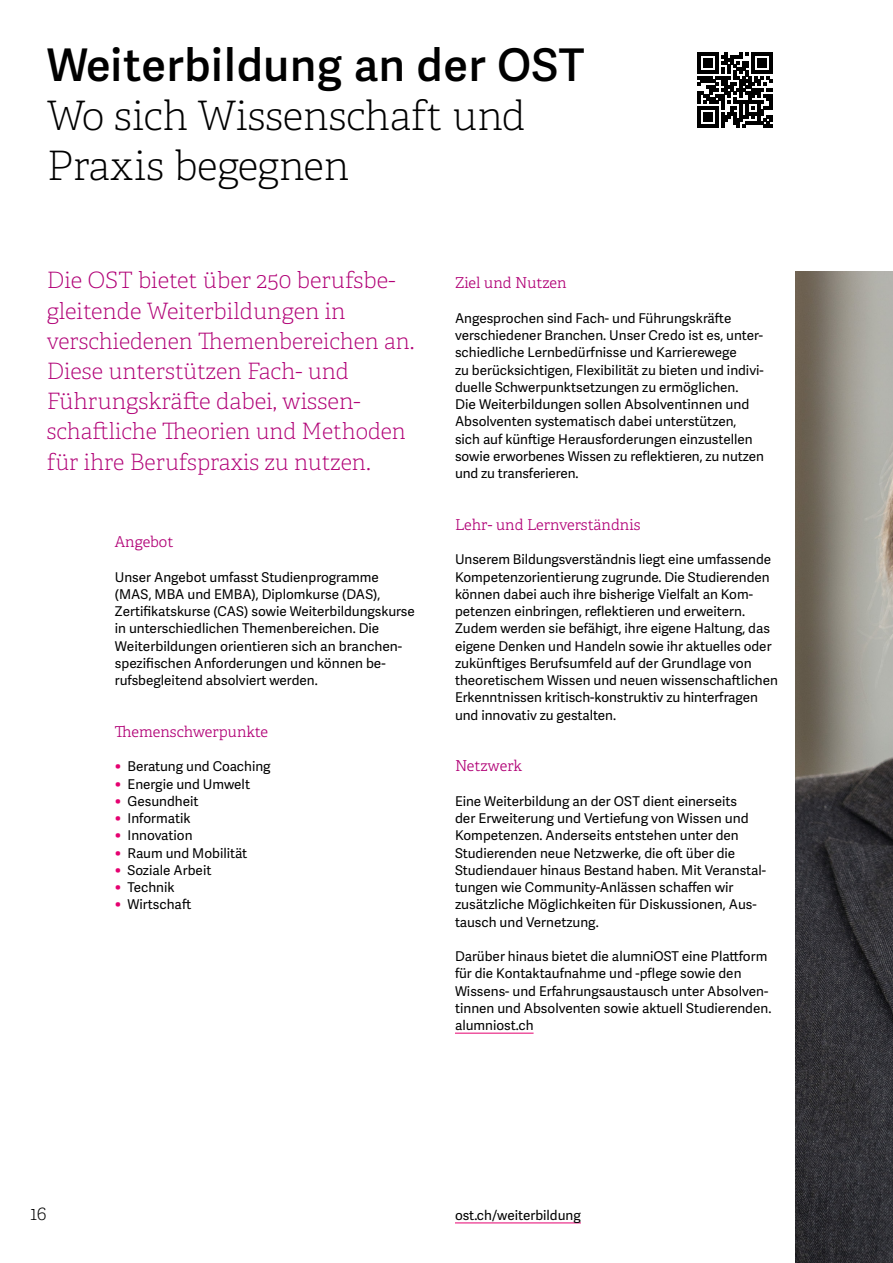
<style>
.page{position:relative;width:893px;height:1263px;background:#fff}
.page>*{position:absolute;margin:0;border:0;box-sizing:border-box;transform-origin:0 0}
.t1{font:600 45px "Adelle Sans";letter-spacing:.01em;color:#000}
.t2{font:100 40.5px/49.5px "Adelle";letter-spacing:-.005em;color:#000}
.t3{font:100 22.5px/30.2px "Adelle";color:#b10076}
.t4{font:100 19.5px "Adelle";color:#000}
.t5{font:300 15px "Adelle";color:#b10076}
.t6{font:13.5px/17.2px "Adelle Sans";color:#000}
.s1{font-size:16.5px;color:#e50070}
</style>
<div class="page">
<hr style="left:455px;top:1033px;width:79px;height:1px;background:#e50070">
<hr style="left:455px;top:1222px;width:126px;height:1px;background:#e50070">
<img style="left:795px;top:271px;width:98px;height:992px">
<svg style="left:697px;top:52px;width:76px;height:76px"></svg>
<hr style="left:697px;top:125px;width:21px;height:3px;background:#000">
<div style="left:703px;top:113px;width:9px;height:9px;background:#000"></div>
<h1 class="t1" style="left:47px;top:39px;width:539px">Weiterbildung an der OST</h1>
<h2 class="t2" style="left:47px;top:92px;width:480px">Wo sich Wissenschaft und<br>Praxis begegnen</h2>
<h3 class="t3" style="left:47px;top:266px;width:369px">Die OST bietet über 250 berufsbe&shy;gleitende Weiterbildungen in verschiedenen Themenbereichen an.<br>Diese unterstützen Fach- und<br>Führungskräfte dabei, wissen&shy;schaftliche Theorien und Methoden für ihre Berufspraxis zu nutzen.</h3>
<p class="t5" style="left:115px;top:533px;width:60px">Angebot</p>
<p class="t6" style="left:115px;top:569px;width:302px">Unser Angebot umfasst Studienprogramme (MAS, MBA und EMBA), Diplomkurse (DAS), Zertifikatskurse (CAS) sowie Weiterbildungskurse in unterschiedlichen Themenbereichen. Die Weiterbildungen orientieren sich an branchen--- spezifischen Anforderungen und können be&shy;rufsbegleitend absolviert werden.</p>
<p class="t5" style="left:115px;top:722px;width:155px">Themenschwerpunkte</p>
<p class="t6" style="left:115px;top:758px;width:157px"><span class="s1">•</span> Beratung und Coaching</p>
<p class="t6" style="left:115px;top:776px;width:137px"><span class="s1">•</span> Energie und Umwelt</p>
<p class="t6" style="left:115px;top:793px;width:85px"><span class="s1">•</span> Gesundheit</p>
<p class="t6" style="left:115px;top:810px;width:77px"><span class="s1">•</span> Informatik</p>
<p class="t6" style="left:115px;top:827px;width:79px"><span class="s1">•</span> Innovation</p>
<p class="t6" style="left:115px;top:845px;width:134px"><span class="s1">•</span> Raum und Mobilität</p>
<p class="t6" style="left:115px;top:862px;width:98px"><span class="s1">•</span> Soziale Arbeit</p>
<p class="t6" style="left:115px;top:879px;width:61px"><span class="s1">•</span> Technik</p>
<p class="t6" style="left:115px;top:896px;width:78px"><span class="s1">•</span> Wirtschaft</p>
<p class="t5" style="left:455px;top:274px;width:113px">Ziel und Nutzen</p>
<p class="t6" style="left:455px;top:310px;width:310px">Angesprochen sind Fach- und Führungskräfte verschiedener Branchen. Unser Credo ist es, unter&shy;schiedliche Lernbedürfnisse und Karrierewege<br>zu berücksichtigen, Flexibilität zu bieten und indivi&shy;duelle Schwerpunktsetzungen zu ermöglichen.<br>Die Weiterbildungen sollen Absolventinnen und Absolventen systematisch dabei unterstützen, sich auf künftige Herausforderungen einzustellen sowie erworbenes Wissen zu reflektieren, zu nutzen und zu transferieren.</p>
<p class="t5" style="left:455px;top:515px;width:187px">Lehr- und Lernverständnis</p>
<p class="t6" style="left:455px;top:551px;width:324px">Unserem Bildungsverständnis liegt eine umfassende Kompetenzorientierung zugrunde. Die Studierenden können dabei auch ihre bisherige Vielfalt an Kom&shy;petenzen einbringen, reflektieren und erweitern.<br>Zudem werden sie befähigt, ihre eigene Haltung, das eigene Denken und Handeln sowie ihr aktuelles oder zukünftiges Berufsumfeld auf der Grundlage von theoretischem Wissen und neuen wissenschaftlichen Erkenntnissen kritisch-konstruktiv zu hinterfragen und innovativ zu gestalten.</p>
<p class="t5" style="left:455px;top:757px;width:69px">Netzwerk</p>
<p class="t6" style="left:455px;top:793px;width:313px">Eine Weiterbildung an der OST dient einerseits<br>der Erweiterung und Vertiefung von Wissen und Kompetenzen. Anderseits entstehen unter den Studierenden neue Netzwerke, die oft über die Studiendauer hinaus Bestand haben. Mit Veranstal&shy;tungen wie Community-Anlässen schaffen wir zusätzliche Möglichkeiten für Diskussionen, Aus&shy;tausch und Vernetzung.</p>
<p class="t6" style="left:455px;top:948px;width:318px">Darüber hinaus bietet die alumniOST eine Plattform für die Kontaktaufnahme und -pflege sowie den Wissens- und Erfahrungsaustausch unter Absolven&shy;tinnen und Absolventen sowie aktuell Studierenden. alumniost.ch</p>
<h3 class="t4" style="left:30px;top:1201px;width:18px">16</h3>
<p class="t6" style="left:455px;top:1207px;width:127px">ost.ch/weiterbildung</p>
</div>
